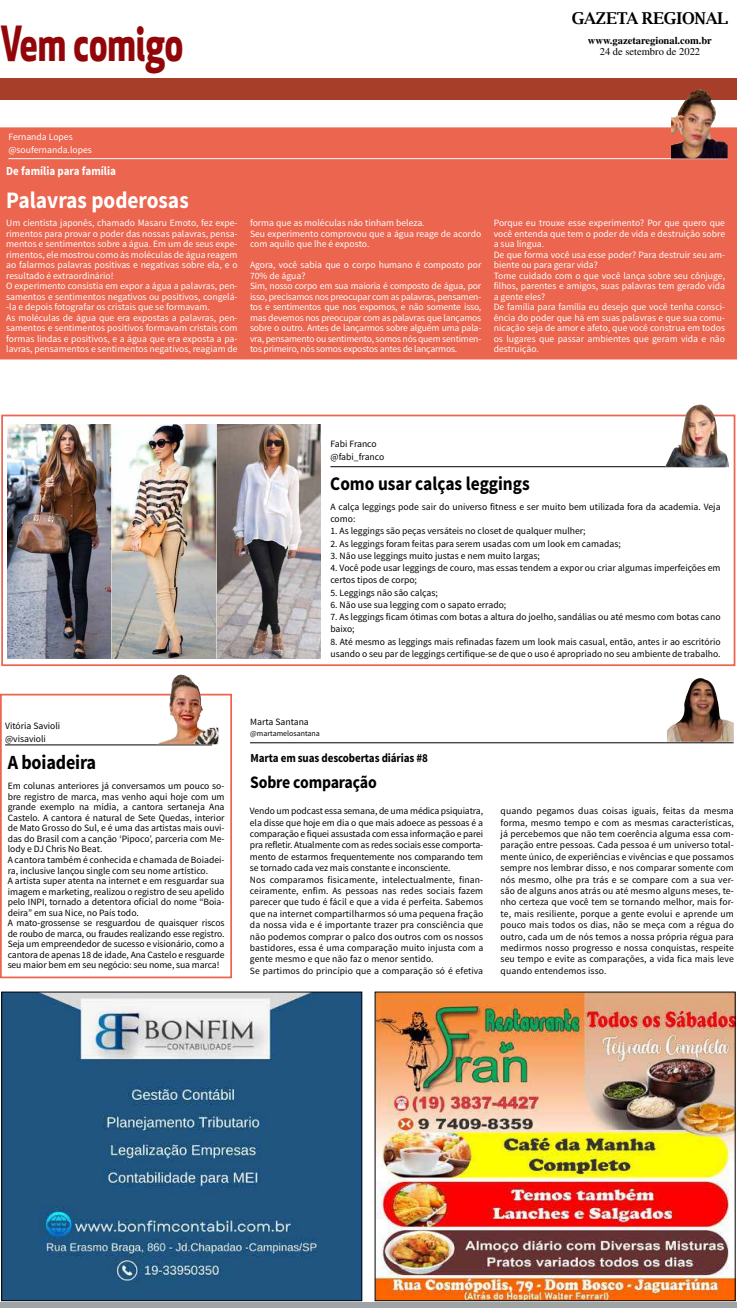
<style>
.page{position:relative;width:737px;height:1308px;background:#fff}
.page>*{position:absolute;margin:0;border:0;box-sizing:border-box;transform-origin:0 0}
.t1{font:700 47.25px "Apex New";color:#920609;scale:.75 1}
.t2{font:700 23.62px "Source Sans Pro";color:#fff;scale:.9 1}
.t3{font:700 20.12px "Source Sans Pro";letter-spacing:-.01em;color:#000;scale:.9 1}
.t4{font:700 19.25px "Source Sans Pro";color:#000;scale:.9 1}
.t5{font:700 17.5px "Source Sans Pro";letter-spacing:-.01em;color:#000;scale:.9 1}
.t6{font:700 16.36px "Luxi Serif";letter-spacing:-.02em;color:#000}
.t7{font:700 12.25px "Source Sans Pro";letter-spacing:-.01em;color:#000;scale:.9 1}
.t8{font:700 12.25px "Source Sans Pro";color:#fff;scale:.9 1}
.t9{font:700 10.5px "Times";color:#000}
.t10{font:10.5px "Times";color:#000}
.t11{font:9.62px/11.4px "Source Sans Pro";color:#000}
.t12{font:9.62px/10.5px "Source Sans Pro";color:#fff}
.t13{font:9.62px/10.5px "Source Sans Pro";letter-spacing:-.02em;color:#fff}
.t14{font:7.88px "Source Sans Pro";color:#000}
</style>
<div class="page">
<div style="left:0;top:1302px;width:737px;height:5px;background:#9fa4a6"></div>
<div style="left:0;top:78px;width:737px;height:22px;background:#a73e29"></div>
<div style="left:1px;top:414px;width:734px;height:252px;border:2px solid #eb654f"></div>
<hr style="left:330px;top:466px;width:396px;height:1px;background:#000">
<img style="left:665px;top:404px;width:64px;height:63px">
<div style="left:0;top:127px;width:737px;height:232px;background:#eb654f"></div>
<hr style="left:8px;top:158px;width:719px;height:1px;background:#fff">
<img style="left:671px;top:89px;width:56px;height:69px">
<hr style="left:250px;top:742px;width:483px;height:1px;background:#000">
<img style="left:667px;top:678px;width:67px;height:63px">
<img style="left:377px;top:993px;width:356px;height:305px">
<img style="left:3px;top:993px;width:357px;height:305px">
<div style="left:1px;top:991px;width:361px;height:309px;border:1px solid #000"></div>
<div style="left:0;top:693px;width:232px;height:285px;border:2px solid #eb654f"></div>
<hr style="left:5px;top:744px;width:207px;height:1px;background:#000">
<img style="left:157px;top:674px;width:61px;height:70px">
<img style="left:8px;top:424px;width:312px;height:234px">
<h1 class="t1" style="left:0;top:16px;width:246px">Vem comigo</h1>
<h3 class="t6" style="left:572px;top:8px;width:158px">GAZETA REGIONAL</h3>
<p class="t9" style="left:588px;top:34px;width:125px">www.gazetaregional.com.br</p>
<p class="t10" style="left:600px;top:46px;width:102px">24 de setembro de 2022</p>
<p class="t12" style="left:8px;top:130px;width:85px;line-height:13px">Fernanda Lopes @soufernanda.lopes</p>
<p class="t8" style="left:6px;top:163px;width:123px">De família para família</p>
<h2 class="t2" style="left:6px;top:184px;width:204px">Palavras poderosas</h2>
<p class="t12" style="left:6px;top:218px;width:233px">Um cientista japonês, chamado Masaru Emoto, fez expe&shy;rimentos para provar o poder das nossas palavras, pensa&shy;mentos e sentimentos sobre a água. Em um de seus expe&shy;rimentos, ele mostrou como às moléculas de água reagem ao falarmos palavras positivas e negativas sobre ela, e o resultado é extraordinário!<br>O experimento consistia em expor a água a palavras, pen&shy;samentos e sentimentos negativos ou positivos, congelá--la e depois fotografar os cristais que se formavam.<br>As moléculas de água que era expostas a palavras, pen&shy;samentos e sentimentos positivos formavam cristais com formas lindas e positivos, e a água que era exposta a pa&shy;lavras, pensamentos e sentimentos negativos, reagiam de</p>
<p class="t12" style="left:250px;top:218px;width:233px">forma que as moléculas não tinham beleza.<br>Seu experimento comprovou que a água reage de acordo com aquilo que lhe é exposto.</p>
<p class="t13" style="left:250px;top:260px;width:233px">Agora, você sabia que o corpo humano é composto por 70% de água?<br>Sim, nosso corpo em sua maioria é composto de água, por isso, precisamos nos preocupar com as palavras, pensamen&shy;tos e sentimentos que nos expomos, e não somente isso, mas devemos nos preocupar com as palavras que lançamos sobre o outro. Antes de lançarmos sobre alguém uma pala&shy;vra, pensamento ou sentimento, somos nós quem sentimen&shy;tos primeiro, nós somos expostos antes de lançarmos.</p>
<p class="t12" style="left:494px;top:218px;width:233px">Porque eu trouxe esse experimento? Por que quero que você entenda que tem o poder de vida e destruição sobre a sua língua.<br>De que forma você usa esse poder? Para destruir seu am&shy;biente ou para gerar vida?<br>Tome cuidado com o que você lança sobre seu cônjuge, filhos, parentes e amigos, suas palavras tem gerado vida a gente eles?<br>De família para família eu desejo que você tenha consci&shy;ência do poder que há em suas palavras e que sua comu&shy;nicação seja de amor e afeto, que você construa em todos os lugares que passar ambientes que geram vida e não destruição.</p>
<p class="t11" style="left:330px;top:438px;width:55px;line-height:13px">Fabi Franco @fabi_franco</p>
<h3 class="t4" style="left:330px;top:471px;width:223px">Como usar calças leggings</h3>
<p class="t11" style="left:5px;top:719px;width:57px;line-height:13px">Vitória Savioli @visavioli</p>
<p class="t11" style="left:8px;top:781px;width:218px;line-height:10.5px">Em colunas anteriores já conversamos um pouco so&shy;bre registro de marca, mas venho aqui hoje com um grande exemplo na mídia, a cantora sertaneja Ana Castelo. A cantora é natural de Sete Quedas, interior de Mato Grosso do Sul, e é uma das artistas mais ouvi&shy;das do Brasil com a canção ‘Pipoco’, parceria com Me&shy;lody e DJ Chris No Beat.<br>A cantora também é conhecida e chamada de Boiadei&shy;ra, inclusive lançou single com seu nome artístico.<br>A artista super atenta na internet e em resguardar sua imagem e marketing, realizou o registro de seu apelido pelo INPI, tornado a detentora oficial do nome “Boia&shy;deira” em sua Nice, no País todo.<br>A mato-grossense se resguardou de quaisquer riscos de roubo de marca, ou fraudes realizando esse registro.<br>Seja um empreendedor de sucesso e visionário, como a cantora de apenas 18 de idade, Ana Castelo e resguarde seu maior bem em seu negócio: seu nome, sua marca!</p>
<h3 class="t3" style="left:8px;top:749px;width:100px">A boiadeira</h3>
<p class="t11" style="left:330px;top:500px;width:391px;line-height:12.2px">A calça leggings pode sair do universo fitness e ser muito bem utilizada fora da academia. Veja como:</p>
<p class="t11" style="left:330px;top:525px;width:257px">1. As leggings são peças versáteis no closet de qualquer mulher;</p>
<p class="t11" style="left:330px;top:537px;width:292px">2. As leggings foram feitas para serem usadas com um look em camadas;</p>
<p class="t11" style="left:330px;top:550px;width:211px">3. Não use leggings muito justas e nem muito largas;</p>
<p class="t11" style="left:330px;top:561px;width:392px;line-height:12.2px">4. Você pode usar leggings de couro, mas essas tendem a expor ou criar algumas imperfeições em certos tipos de corpo;</p>
<p class="t11" style="left:330px;top:586px;width:109px">5. Leggings não são calças;</p>
<p class="t11" style="left:330px;top:599px;width:177px">6. Não use sua legging com o sapato errado;</p>
<p class="t11" style="left:330px;top:611px;width:391px;line-height:12.2px">7. As leggings ficam ótimas com botas a altura do joelho, sandálias ou até mesmo com botas cano baixo;</p>
<p class="t11" style="left:330px;top:635px;width:391px;line-height:12.2px">8. Até mesmo as leggings mais refinadas fazem um look mais casual, então, antes ir ao escritório usando o seu par de leggings certifique-se de que o uso é apropriado no seu ambiente de trabalho.</p>
<p class="t11" style="left:250px;top:716px;width:60px">Marta Santana</p>
<p class="t14" style="left:250px;top:728px;width:71px">@martamelosantana</p>
<p class="t7" style="left:250px;top:750px;width:199px">Marta em suas descobertas diárias #8</p>
<h3 class="t5" style="left:250px;top:771px;width:142px">Sobre comparação</h3>
<p class="t11" style="left:250px;top:805px;width:235px">Vendo um podcast essa semana, de uma médica psiquiatra, ela disse que hoje em dia o que mais adoece as pessoas é a comparação e fiquei assustada com essa informação e parei pra refletir. Atualmente com as redes sociais esse comporta&shy;mento de estarmos frequentemente nos comparando tem se tornado cada vez mais constante e inconsciente.<br>Nos comparamos fisicamente, intelectualmente, finan&shy;ceiramente, enfim. As pessoas nas redes sociais fazem parecer que tudo é fácil e que a vida é perfeita. Sabemos que na internet compartilharmos só uma pequena fração da nossa vida e é importante trazer pra consciência que não podemos comprar o palco dos outros com os nossos bastidores, essa é uma comparação muito injusta com a gente mesmo e que não faz o menor sentido.<br>Se partimos do princípio que a comparação só é efetiva</p>
<p class="t11" style="left:500px;top:805px;width:235px;text-align:justify">quando pegamos duas coisas iguais, feitas da mesma forma, mesmo tempo e com as mesmas características, já percebemos que não tem coerência alguma essa com&shy;paração entre pessoas. Cada pessoa é um universo total&shy;mente único, de experiências e vivências e que possamos sempre nos lembrar disso, e nos comparar somente com nós mesmo, olhe pra trás e se compare com a sua ver&shy;são de alguns anos atrás ou até mesmo alguns meses, te&shy;nho certeza que você tem se tornando melhor, mais for&shy;te, mais resiliente, porque a gente evolui e aprende um pouco mais todos os dias, não se meça com a régua do outro, cada um de nós temos a nossa própria régua para medirmos nosso progresso e nossa conquistas, respeite seu tempo e evite as comparações, a vida fica mais leve quando entendemos isso.</p>
</div>
